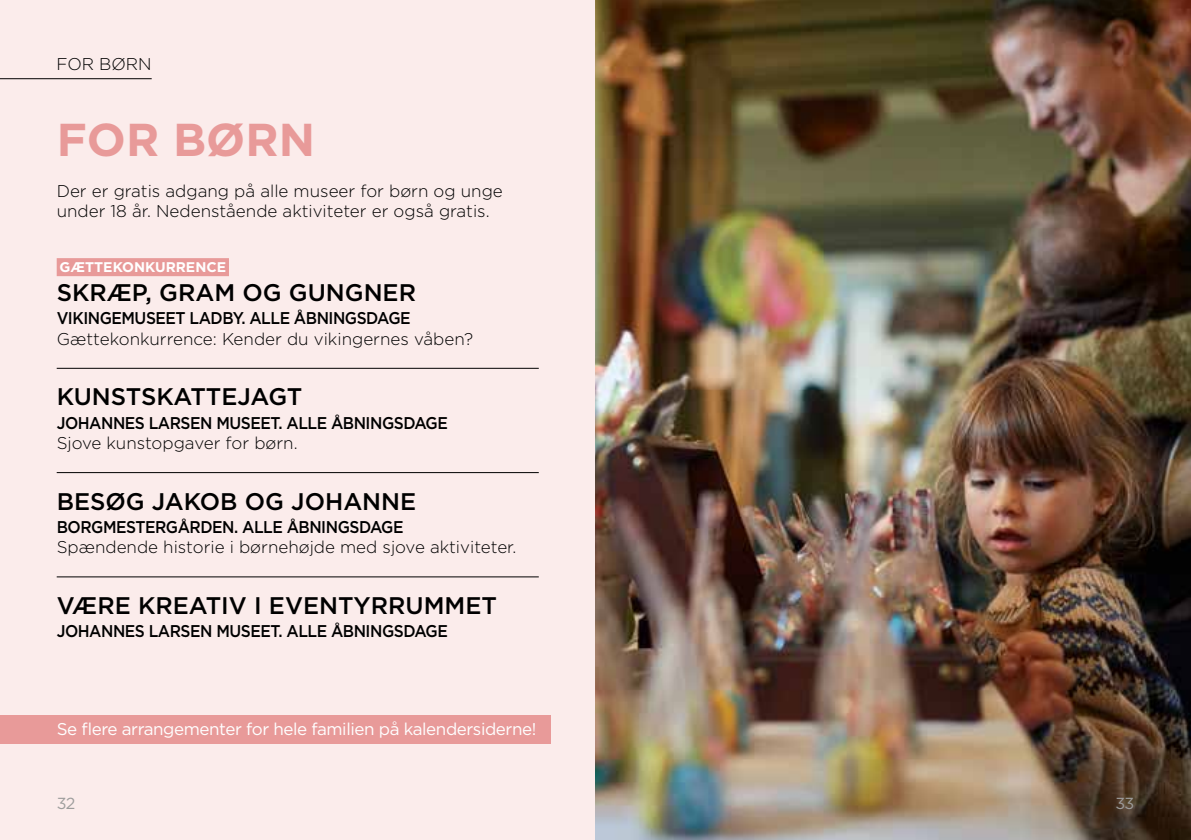
<style>
.page{position:relative;width:1191px;height:840px;background:#fff}
.page>*{position:absolute;margin:0;border:0;box-sizing:border-box;transform-origin:0 0}
.t1{font:700 46px "Gotham";color:#e89a99}
.t2{font:500 24px "Gotham";color:#000}
.t3{font:300 17px/20.4px "Gotham";color:#000}
.t4{font:500 17px "Gotham";letter-spacing:-.03em;color:#000;scale:.92 1}
.t5{font:17px "Gotham";letter-spacing:-.025em;color:#fff}
.t6{font:16px "Gotham";color:#9d9d9c}
.t7{font:700 14px "Gotham";color:#fff}
</style>
<div class="page">
<div style="left:0;top:0;width:595px;height:839px;background:#fbeceb"></div>
<img style="left:595px;top:0;width:596px;height:839px">
<hr style="left:0;top:78px;width:152px;height:1px;background:#000">
<div style="left:57px;top:258px;width:172px;height:18px;background:#e89a99"></div>
<hr style="left:57px;top:368px;width:482px;height:1px;background:#000">
<hr style="left:57px;top:472px;width:482px;height:1px;background:#000">
<hr style="left:57px;top:576px;width:482px;height:1px;background:#000">
<div style="left:0;top:714px;width:550px;height:29px;background:#e89a99"></div>
<p class="t3" style="left:57px;top:54px;width:97px">FOR BØRN</p>
<h1 class="t1" style="left:57px;top:109px;width:260px">FOR BØRN</h1>
<p class="t3" style="left:57px;top:180px;width:447px">Der er gratis adgang på alle museer for børn og unge under 18 år. Nedenstående aktiviteter er også gratis.</p>
<p class="t7" style="left:60px;top:258px;width:168px">GÆTTEKONKURRENCE</p>
<h2 class="t2" style="left:57px;top:277px;width:361px">SKRÆP, GRAM OG GUNGNER</h2>
<p class="t4" style="left:57px;top:307px;width:386px">VIKINGEMUSEET LADBY. ALLE ÅBNINGSDAGE</p>
<p class="t3" style="left:57px;top:328px;width:418px">Gættekonkurrence: Kender du vikingernes våben?</p>
<h2 class="t2" style="left:57px;top:381px;width:247px">KUNSTSKATTEJAGT</h2>
<p class="t4" style="left:57px;top:411px;width:426px">JOHANNES LARSEN MUSEET. ALLE ÅBNINGSDAGE</p>
<p class="t3" style="left:57px;top:432px;width:242px">Sjove kunstopgaver for børn.</p>
<h2 class="t2" style="left:57px;top:485px;width:361px">BESØG JAKOB OG JOHANNE</h2>
<p class="t4" style="left:57px;top:515px;width:378px">BORGMESTERGÅRDEN. ALLE ÅBNINGSDAGE</p>
<p class="t3" style="left:57px;top:536px;width:461px">Spændende historie i børnehøjde med sjove aktiviteter.</p>
<h2 class="t2" style="left:57px;top:589px;width:442px">VÆRE KREATIV I EVENTYRRUMMET</h2>
<p class="t4" style="left:57px;top:619px;width:426px">JOHANNES LARSEN MUSEET. ALLE ÅBNINGSDAGE</p>
<p class="t5" style="left:57px;top:717px;width:481px">Se flere arrangementer for hele familien på kalendersiderne!</p>
<p class="t6" style="left:57px;top:792px;width:20px">32</p>
<p class="t6" style="left:1115px;top:792px;width:20px">33</p>
</div>
